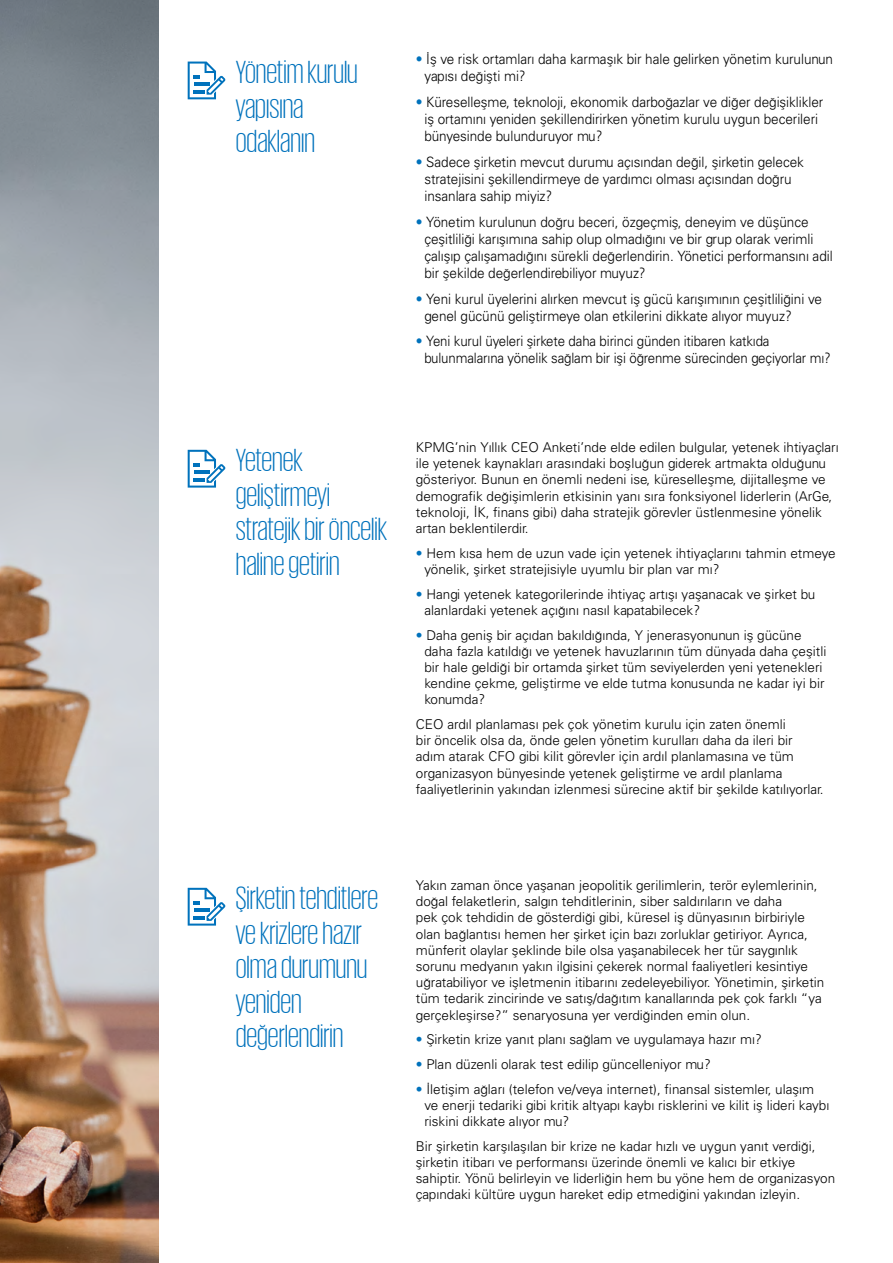
<style>
.page{position:relative;width:893px;height:1263px;background:#fff}
.page>*{position:absolute;margin:0;border:0;box-sizing:border-box;transform-origin:0 0}
.t1{font:300 33px/34.5px "KPMG";color:#0072bc}
.t2{font:14.25px/17.1px "Univers Light Tr";letter-spacing:-.005em;color:#000;scale:.95 1}
.t3{font:14.25px/17.1px "Univers Light Tr";letter-spacing:-.005em;color:#000;scale:.93 1}
.t4{font:13.5px/16.2px "Univers Light Tr";color:#000}
.s1{color:#0072bc}
</style>
<div class="page">
<img style="left:0;top:0;width:159px;height:1263px">
<svg style="left:188px;top:62px;width:38px;height:37px"></svg>
<svg style="left:188px;top:450px;width:38px;height:38px"></svg>
<svg style="left:188px;top:888px;width:38px;height:37px"></svg>
<h1 class="t1" style="left:236px;top:54px;width:124px">Yönetim kurulu yapısına odaklanın</h1>
<p class="t2" style="left:424px;top:50px;width:432px;text-indent:-9px"><span class="s1">•</span> İş ve risk ortamları daha karmaşık bir hale gelirken yönetim kurulunun yapısı değişti mi?</p>
<p class="t2" style="left:424px;top:93px;width:422px;text-indent:-9px"><span class="s1">•</span> Küreselleşme, teknoloji, ekonomik darboğazlar ve diğer değişiklikler iş ortamını yeniden şekillendirirken yönetim kurulu uygun becerileri bünyesinde bulunduruyor mu?</p>
<p class="t2" style="left:424px;top:153px;width:401px;text-indent:-9px"><span class="s1">•</span> Sadece şirketin mevcut durumu açısından değil, şirketin gelecek stratejisini şekillendirmeye de yardımcı olması açısından doğru insanlara sahip miyiz?</p>
<p class="t2" style="left:424px;top:213px;width:431px;text-indent:-9px"><span class="s1">•</span> Yönetim kurulunun doğru beceri, özgeçmiş, deneyim ve düşünce çeşitliliği karışımına sahip olup olmadığını ve bir grup olarak verimli çalışıp çalışamadığını sürekli değerlendirin. Yönetici performansını adil bir şekilde değerlendirebiliyor muyuz?</p>
<p class="t2" style="left:424px;top:290px;width:420px;text-indent:-9px"><span class="s1">•</span> Yeni kurul üyelerini alırken mevcut iş gücü karışımının çeşitliliğini ve genel gücünü geliştirmeye olan etkilerini dikkate alıyor muyuz?</p>
<p class="t3" style="left:424px;top:332px;width:438px;text-indent:-9px"><span class="s1">•</span> Yeni kurul üyeleri şirkete daha birinci günden itibaren katkıda bulunmalarına yönelik sağlam bir işi öğrenme sürecinden geçiyorlar mı?</p>
<h1 class="t1" style="left:236px;top:442px;width:153px">Yetenek geliştirmeyi stratejik bir öncelik haline getirin</h1>
<p class="t4" style="left:416px;top:439px;width:424px">KPMG’nin Yıllık CEO Anketi’nde elde edilen bulgular, yetenek ihtiyaçları ile yetenek kaynakları arasındaki boşluğun giderek artmakta olduğunu gösteriyor. Bunun en önemli nedeni ise, küreselleşme, dijitalleşme ve demografik değişimlerin etkisinin yanı sıra fonksiyonel liderlerin (ArGe, teknoloji, İK, finans gibi) daha stratejik görevler üstlenmesine yönelik artan beklentilerdir.</p>
<p class="t4" style="left:424px;top:544px;width:413px;text-indent:-9px"><span class="s1">•</span> Hem kısa hem de uzun vade için yetenek ihtiyaçlarını tahmin etmeye yönelik, şirket stratejisiyle uyumlu bir plan var mı?</p>
<p class="t4" style="left:424px;top:585px;width:392px;text-indent:-9px"><span class="s1">•</span> Hangi yetenek kategorilerinde ihtiyaç artışı yaşanacak ve şirket bu alanlardaki yetenek açığını nasıl kapatabilecek?</p>
<p class="t4" style="left:424px;top:626px;width:403px;text-indent:-9px"><span class="s1">•</span> Daha geniş bir açıdan bakıldığında, Y jenerasyonunun iş gücüne daha fazla katıldığı ve yetenek havuzlarının tüm dünyada daha çeşitli bir hale geldiği bir ortamda şirket tüm seviyelerden yeni yetenekleri kendine çekme, geliştirme ve elde tutma konusunda ne kadar iyi bir konumda?</p>
<p class="t4" style="left:416px;top:716px;width:409px">CEO ardıl planlaması pek çok yönetim kurulu için zaten önemli<br>bir öncelik olsa da, önde gelen yönetim kurulları daha da ileri bir adım atarak CFO gibi kilit görevler için ardıl planlamasına ve tüm organizasyon bünyesinde yetenek geliştirme ve ardıl planlama faaliyetlerinin yakından izlenmesi sürecine aktif bir şekilde katılıyorlar.</p>
<h1 class="t1" style="left:236px;top:880px;width:144px">Şirketin tehditlere ve krizlere hazır olma durumunu yeniden değerlendirin</h1>
<p class="t4" style="left:416px;top:877px;width:410px">Yakın zaman önce yaşanan jeopolitik gerilimlerin, terör eylemlerinin, doğal felaketlerin, salgın tehditlerinin, siber saldırıların ve daha<br>pek çok tehdidin de gösterdiği gibi, küresel iş dünyasının birbiriyle olan bağlantısı hemen her şirket için bazı zorluklar getiriyor. Ayrıca, münferit olaylar şeklinde bile olsa yaşanabilecek her tür saygınlık sorunu medyanın yakın ilgisini çekerek normal faaliyetleri kesintiye uğratabiliyor ve işletmenin itibarını zedeleyebiliyor. Yönetimin, şirketin tüm tedarik zincirinde ve satış/dağıtım kanallarında pek çok farklı “ya gerçekleşirse?” senaryosuna yer verdiğinden emin olun.</p>
<p class="t4" style="left:416px;top:1031px;width:347px"><span class="s1">•</span> Şirketin krize yanıt planı sağlam ve uygulamaya hazır mı?</p>
<p class="t4" style="left:416px;top:1056px;width:296px"><span class="s1">•</span> Plan düzenli olarak test edilip güncelleniyor mu?</p>
<p class="t4" style="left:424px;top:1080px;width:407px;text-indent:-9px"><span class="s1">•</span> İletişim ağları (telefon ve/veya internet), finansal sistemler, ulaşım ve enerji tedariki gibi kritik altyapı kaybı risklerini ve kilit iş lideri kaybı riskini dikkate alıyor mu?</p>
<p class="t4" style="left:416px;top:1137px;width:421px">Bir şirketin karşılaşılan bir krize ne kadar hızlı ve uygun yanıt verdiği, şirketin itibarı ve performansı üzerinde önemli ve kalıcı bir etkiye sahiptir. Yönü belirleyin ve liderliğin hem bu yöne hem de organizasyon çapındaki kültüre uygun hareket edip etmediğini yakından izleyin.</p>
</div>
